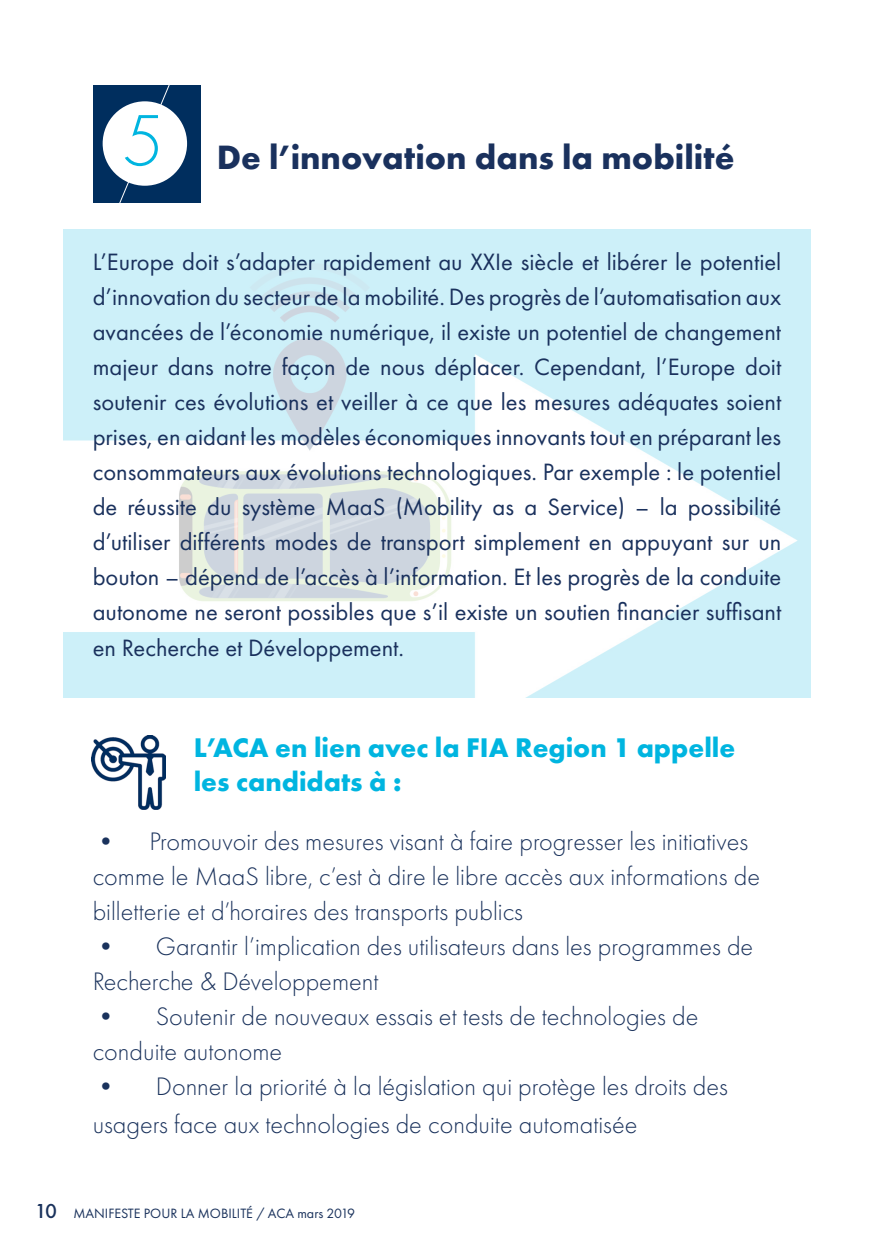
<style>
.page{position:relative;width:874px;height:1241px;background:#fff}
.page>*{position:absolute;margin:0;border:0;box-sizing:border-box;transform-origin:0 0}
.t1{font:300 66.67px "Futura Std";color:#00b5e0}
.t2{font:700 35px "Futura PT";color:#1a315d}
.t3{font:700 28px "Futura PT";color:#00b5e0}
.t4{font:300 26.25px/35px "Futura PT";color:#1a325c}
.t5{font:24.5px/35px "Futura PT";color:#1a315d;text-align:justify}
.t6{font:14px "Futura PT";color:#1a325c}
.s1{font-weight:500;font-size:21px}
</style>
<div class="page">
<img style="left:63px;top:229px;width:747px;height:468px">
<div style="left:93px;top:85px;width:107px;height:117px;background:#002e5e"></div>
<svg style="left:110px;top:85px;width:69px;height:118px"></svg>
<div style="left:103px;top:101px;width:84px;height:85px;background:#fff;border-radius:50%"></div>
<img style="left:91px;top:735px;width:74px;height:74px">
<h1 class="t1" style="left:122px;top:101px;width:43px">5</h1>
<p class="t2" style="left:217px;top:134px;width:519px">De l’innovation dans la mobilité</p>
<p class="t5" style="left:93px;top:244px;width:689px">L’Europe doit s’adapter rapidement au XXIe siècle et libérer le potentiel d’innovation du secteur de la mobilité. Des progrès de l’automatisation aux avancées de l’économie numérique, il existe un potentiel de changement majeur dans notre façon de nous déplacer. Cependant, l’Europe doit soutenir ces évolutions et veiller à ce que les mesures adéquates soient prises, en aidant les modèles économiques innovants tout en préparant les consommateurs aux évolutions technologiques. Par exemple : le potentiel de réussite du système MaaS (Mobility as a Service) – la possibilité d’utiliser différents modes de transport simplement en appuyant sur un bouton – dépend de l’accès à l’information. Et les progrès de la conduite autonome ne seront possibles que s’il existe un soutien financier suffisant en Recherche et Développement.</p>
<p class="t3" style="left:193px;top:729px;width:543px">L’ACA en lien avec la FIA Region 1 appelle</p>
<p class="t3" style="left:193px;top:763px;width:209px">les candidats à :</p>
<p class="t4" style="left:93px;top:823px;width:668px">• Promouvoir des mesures visant à faire progresser les initiatives comme le MaaS libre, c’est à dire le libre accès aux informations de billetterie et d’horaires des transports publics</p>
<p class="t4" style="left:93px;top:928px;width:661px">• Garantir l’implication des utilisateurs dans les programmes de<br>Recherche &amp; Développement</p>
<p class="t4" style="left:93px;top:998px;width:607px">• Soutenir de nouveaux essais et tests de technologies de conduite autonome</p>
<p class="t4" style="left:93px;top:1067px;width:636px;line-height:37.8px">• Donner la priorité à la législation qui protège les droits des usagers face aux technologies de conduite automatisée</p>
<p class="t6" style="left:35px;top:1204px;width:321px"><span class="s1">10</span> MANIFESTE POUR LA MOBILITÉ / ACA mars 2019</p>
</div>
